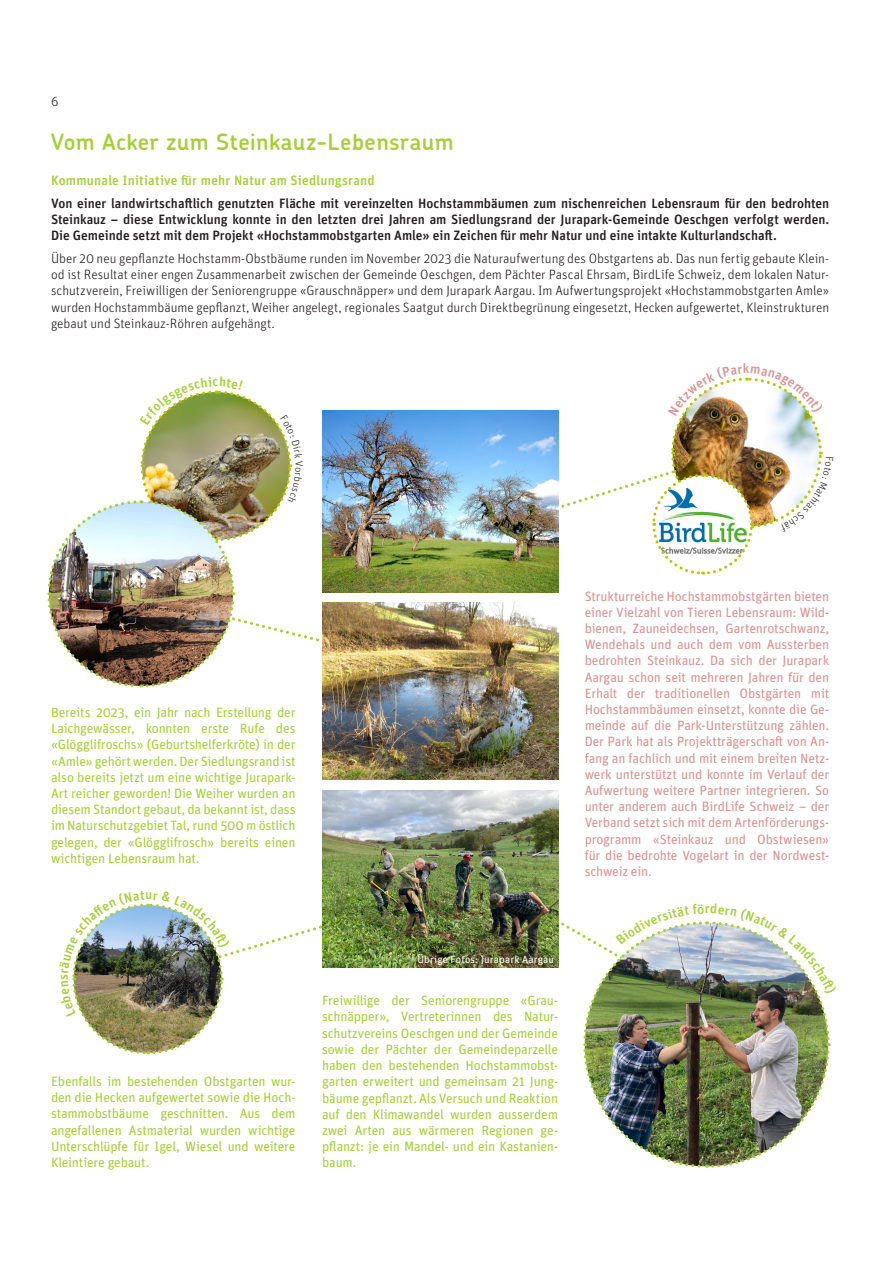
<style>
.page{position:relative;width:893px;height:1263px;background:#fff}
.page>*{position:absolute;margin:0;border:0;box-sizing:border-box;transform-origin:0 0}
._01_ZWISCHENTITEL_Unit{font:600 22.5px "Chevin";letter-spacing:.02em;color:#a6ce39}
._01_LAUFTEXT_Unit{font:13.5px/16.2px "Unit OT";letter-spacing:-.015em;color:#a6ce39;text-align:justify}
._01_LAUFTEXT_Unit-2{font:13.5px/16.2px "Unit OT";letter-spacing:-.015em;color:#d99193;text-align:justify}
._01_LAUFTEXT_Unit-3{font:300 13.5px/16.2px "Unit OT";letter-spacing:-.005em;color:#231f20;text-align:justify}
._01_LAUFTEXT_Unit-4{font:500 13.5px/16.2px "Unit OT";letter-spacing:-.005em;color:#231f20;text-align:justify}
._01_ZWISCHENTITEL_Unit-2{font:500 13.5px "Unit OT";letter-spacing:.015em;color:#a6ce39}
.t1{font:500 13.5px "Unit OT";color:#d99193}
._01_LEAD2_UnitSLab{font:10.5px "Unit OT";letter-spacing:.015em;color:#fff}
</style>
<div class="page">
<img style="left:360px;top:411px;width:198px;height:181px">
<img style="left:322px;top:603px;width:236px;height:177px">
<img style="left:322px;top:790px;width:236px;height:177px">
<img style="left:47px;top:390px;width:313px;height:299px">
<img style="left:477px;top:873px;width:354px;height:295px">
<img style="left:537px;top:377px;width:286px;height:199px">
<img style="left:72px;top:891px;width:314px;height:164px">
<p class="_01_LAUFTEXT_Unit-3" style="left:51px;top:94px;width:9px">6</p>
<p class="_01_ZWISCHENTITEL_Unit" style="left:51px;top:128px;width:404px">Vom Acker zum Steinkauz-Lebensraum</p>
<p class="_01_ZWISCHENTITEL_Unit-2" style="left:51px;top:172px;width:325px">Kommunale Initiative für mehr Natur am Siedlungsrand</p>
<p class="_01_LAUFTEXT_Unit-4" style="left:51px;top:195px;width:780px">Von einer landwirtschaftlich genutzten Fläche mit vereinzelten Hochstammbäumen zum nischenreichen Lebensraum für den bedrohten Steinkauz – diese Entwicklung konnte in den letzten drei Jahren am Siedlungsrand der Jurapark-Gemeinde Oeschgen verfolgt werden.<br>Die Gemeinde setzt mit dem Projekt «Hochstammobstgarten Amle» ein Zeichen für mehr Natur und eine intakte Kulturlandschaft.</p>
<p class="_01_LAUFTEXT_Unit-3" style="left:51px;top:250px;width:780px">Über 20 neu gepflanzte Hochstamm-Obstbäume runden im November 2023 die Naturaufwertung des Obstgartens ab. Das nun fertig gebaute Klein&shy;od ist Resultat einer engen Zusammenarbeit zwischen der Gemeinde Oeschgen, dem Pächter Pascal Ehrsam, BirdLife Schweiz, dem lokalen Natur&shy;schutzverein, Freiwilligen der Seniorengruppe «Grauschnäpper» und dem Jurapark Aargau. Im Aufwertungsprojekt «Hochstammobstgarten Amle» wurden Hochstammbäume gepflanzt, Weiher angelegt, regionales Saatgut durch Direktbegrünung eingesetzt, Hecken aufgewertet, Kleinstrukturen gebaut und Steinkauz-Röhren aufgehängt.</p>
<p class="t1" style="left:743px;top:360px;width:8px">k</p>
<p class="_01_LAUFTEXT_Unit" style="left:51px;top:704px;width:246px">Bereits 2023, ein Jahr nach Erstellung der Laichgewässer, konnten erste Rufe des «Glögglifroschs» (Geburtshelferkröte) in der «Amle» gehört werden. Der Siedlungsrand ist also bereits jetzt um eine wichtige Jurapark-Art reicher geworden! Die Weiher wurden an diesem Standort gebaut, da bekannt ist, dass im Naturschutzgebiet Tal, rund 500 m östlich gelegen, der «Glögglifrosch» bereits einen wichtigen Lebensraum hat.</p>
<p class="_01_ZWISCHENTITEL_Unit-2" style="left:145px;top:886px;width:9px">u</p>
<p class="_01_LAUFTEXT_Unit" style="left:51px;top:1073px;width:246px">Ebenfalls im bestehenden Obstgarten wur&shy;den die Hecken aufgewertet sowie die Hoch&shy;stammobstbäume geschnitten. Aus dem angefallenen Astmaterial wurden wichtige Unterschlüpfe für Igel, Wiesel und weitere Kleintiere gebaut.</p>
<p class="_01_LEAD2_UnitSLab" style="left:417px;top:953px;width:138px">Übrige Fotos: Jurapark Aargau</p>
<p class="_01_LAUFTEXT_Unit" style="left:322px;top:992px;width:238px">Freiwillige der Seniorengruppe «Grau&shy;schnäpper», Vertreterinnen des Natur&shy;schutzvereins Oeschgen und der Gemeinde sowie der Pächter der Gemeindeparzelle haben den bestehenden Hochstammobst&shy;garten erweitert und gemeinsam 21 Jung&shy;bäume gepflanzt. Als Versuch und Reaktion auf den Klimawandel wurden ausserdem zwei Arten aus wärmeren Regionen ge&shy;pflanzt: je ein Mandel- und ein Kastanien&shy;baum.</p>
<p class="_01_LAUFTEXT_Unit-2" style="left:585px;top:587px;width:246px">Strukturreiche Hochstammobstgärten bieten einer Vielzahl von Tieren Lebensraum: Wild&shy;bienen, Zauneidechsen, Gartenrotschwanz, Wendehals und auch dem vom Aussterben bedrohten Steinkauz. Da sich der Jurapark Aargau schon seit mehreren Jahren für den Erhalt der traditionellen Obstgärten mit Hochstammbäumen einsetzt, konnte die Ge&shy;meinde auf die Park-Unterstützung zählen.<br>Der Park hat als Projektträgerschaft von An&shy;fang an fachlich und mit einem breiten Netz&shy;werk unterstützt und konnte im Verlauf der Aufwertung weitere Partner integrieren. So unter anderem auch BirdLife Schweiz – der Verband setzt sich mit dem Artenförderungs&shy;programm «Steinkauz und Obstwiesen» für die bedrohte Vogelart in der Nordwest&shy;schweiz ein.</p>
<p class="_01_ZWISCHENTITEL_Unit-2" style="left:705px;top:900px;width:6px">r</p>
</div>
